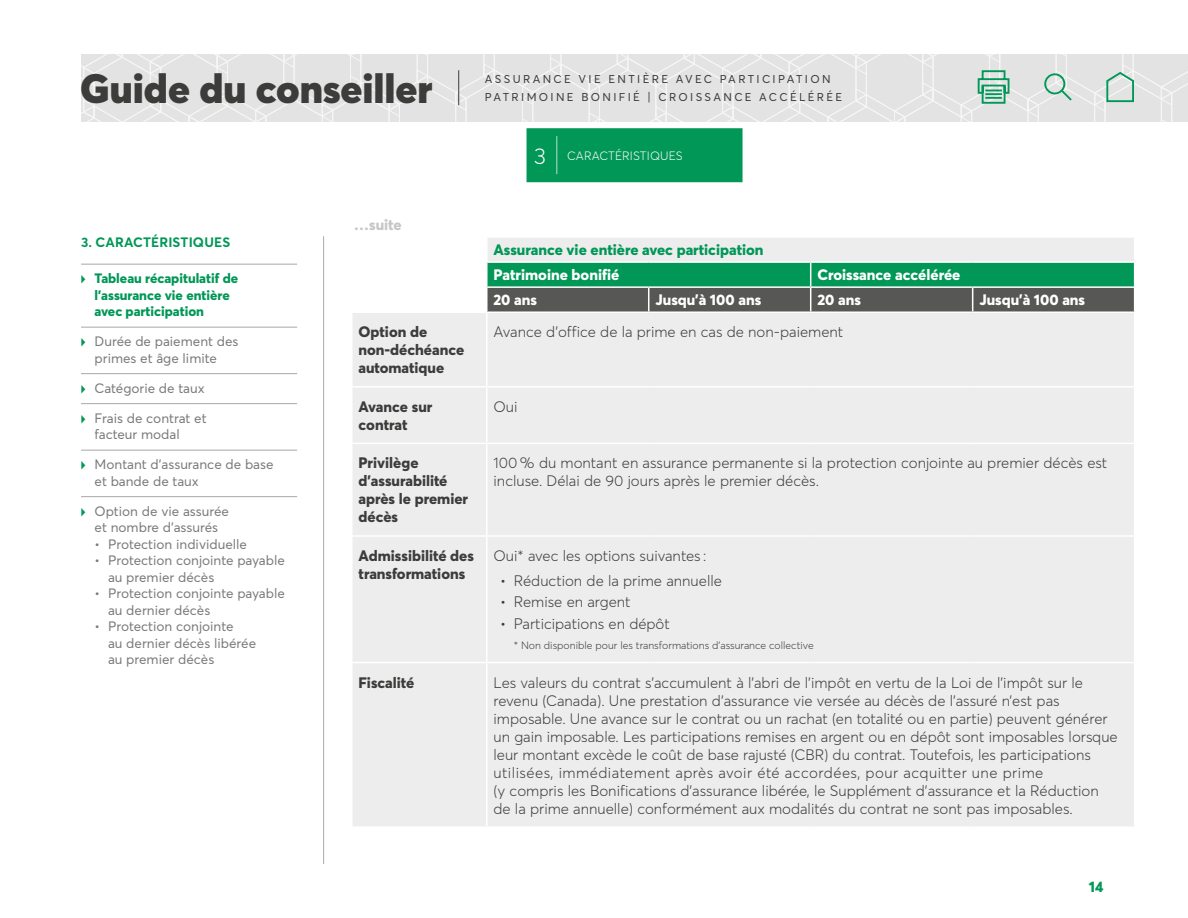
<style>
.page{position:relative;width:1188px;height:918px;background:#fff}
.page>*{position:absolute;margin:0;border:0;box-sizing:border-box;transform-origin:0 0}
.t1{font:300 44.7px "Averta";color:#fff;scale:.29 1}
.t2{font:900 40.5px "Averta";color:#3c3c3b}
.t3{font:300 22.5px "Averta";color:#fff}
.t4{font:300 15px/18px "Averta";color:#3c3c3b}
.t5{font:800 15px/18px "Averta";color:#3c3c3b}
.Blanc_pour_Cellule_v{font:800 15px "Averta";color:#fff}
.t6{font:800 15px "Averta";color:#009757}
.t7{font:800 15px "Averta";color:#c6c6c6}
.t8{font:13.5px/16.5px "Averta";color:#7c7b7b}
.t9{font:800 13.5px/16.5px "Averta";color:#009757}
.Menu_Droite__Niv__1{font:700 13.5px "Averta";letter-spacing:.01em;color:#009757}
.Menu_principal{font:300 12px "Averta";letter-spacing:.01em;color:#fff}
.t10{font:11.25px/18px "Averta";letter-spacing:.21em;color:#3c3c3b}
.Note{font:300 10.5px "Averta";color:#3c3c3b}
.s1{font-size:12.3px}
.s2{font-weight:400}
.s3{color:#009757}
</style>
<div class="page">
<hr style="left:323px;top:236px;width:1px;height:628px;background:#a8a8a7">
<div style="left:353px;top:313px;width:781px;height:513px;background:#ededed"></div>
<hr style="left:351px;top:386px;width:136px;height:2px;background:#fff">
<hr style="left:351px;top:443px;width:136px;height:1px;background:#fff">
<hr style="left:351px;top:535px;width:136px;height:2px;background:#fff">
<hr style="left:351px;top:662px;width:136px;height:1px;background:#fff">
<svg style="left:487px;top:238px;width:648px;height:73px;background:#72a38e"></svg>
<hr style="left:486px;top:313px;width:2px;height:73px;background:#fff">
<hr style="left:487px;top:386px;width:162px;height:2px;background:#fff">
<hr style="left:486px;top:388px;width:2px;height:55px;background:#fff">
<hr style="left:649px;top:386px;width:162px;height:2px;background:#fff">
<hr style="left:811px;top:386px;width:162px;height:2px;background:#fff">
<hr style="left:973px;top:386px;width:162px;height:2px;background:#fff">
<hr style="left:487px;top:443px;width:162px;height:1px;background:#fff">
<hr style="left:486px;top:444px;width:2px;height:91px;background:#fff">
<hr style="left:649px;top:443px;width:162px;height:1px;background:#fff">
<hr style="left:811px;top:443px;width:162px;height:1px;background:#fff">
<hr style="left:973px;top:443px;width:162px;height:1px;background:#fff">
<hr style="left:487px;top:535px;width:162px;height:2px;background:#fff">
<hr style="left:486px;top:537px;width:2px;height:125px;background:#fff">
<hr style="left:649px;top:535px;width:162px;height:2px;background:#fff">
<hr style="left:811px;top:535px;width:162px;height:2px;background:#fff">
<hr style="left:973px;top:535px;width:162px;height:2px;background:#fff">
<hr style="left:487px;top:662px;width:162px;height:1px;background:#fff">
<hr style="left:486px;top:663px;width:2px;height:163px;background:#fff">
<hr style="left:649px;top:662px;width:162px;height:1px;background:#fff">
<hr style="left:811px;top:662px;width:162px;height:1px;background:#fff">
<hr style="left:973px;top:662px;width:162px;height:1px;background:#fff">
<hr style="left:486px;top:238px;width:2px;height:23px;background:#fff">
<div style="left:527px;top:128px;width:216px;height:54px;background:#009757"></div>
<hr style="left:81px;top:264px;width:216px;height:1px;background:#a8a8a7">
<hr style="left:81px;top:327px;width:216px;height:1px;background:#a8a8a7">
<hr style="left:81px;top:373px;width:216px;height:1px;background:#a8a8a7">
<hr style="left:81px;top:403px;width:216px;height:1px;background:#a8a8a7">
<hr style="left:81px;top:450px;width:216px;height:1px;background:#a8a8a7">
<hr style="left:81px;top:496px;width:216px;height:1px;background:#a8a8a7">
<svg style="left:81px;top:54px;width:1107px;height:68px;background:#e1e3e2"></svg>
<h2 class="t2" style="left:80px;top:63px;width:354px">Guide du conseiller</h2>
<p class="t10" style="left:485px;top:70px;width:359px">ASSURANCE VIE ENTIÈRE AVEC PARTICIPATION<br>PATRIMOINE BONIFIÉ <span class="s1">|</span> CROISSANCE ACCÉLÉRÉE</p>
<p class="Menu_Droite__Niv__1" style="left:81px;top:233px;width:151px">3. CARACTÉRISTIQUES</p>
<p class="t9" style="left:95px;top:270px;width:145px;text-indent:-14px"><span class="s2">▶</span> Tableau récapitulatif de l’assurance vie entière avec participation</p>
<p class="t8" style="left:95px;top:333px;width:145px;text-indent:-14px"><span class="s3">▶</span> Durée de paiement des primes et âge limite</p>
<p class="t8" style="left:81px;top:380px;width:125px"><span class="s3">▶</span> Catégorie de taux</p>
<p class="t8" style="left:95px;top:410px;width:114px;text-indent:-14px"><span class="s3">▶</span> Frais de contrat et facteur modal</p>
<p class="t8" style="left:95px;top:456px;width:181px;text-indent:-14px"><span class="s3">▶</span> Montant d’assurance de base et bande de taux</p>
<p class="t8" style="left:81px;top:503px;width:149px;text-align:center"><span class="s3">▶</span> Option de vie assurée et nombre d’assurés</p>
<p class="t8" style="left:95px;top:536px;width:154px">• Protection individuelle</p>
<p class="t8" style="left:108px;top:552px;width:178px;text-indent:-14px">• Protection conjointe payable au premier décès</p>
<p class="t8" style="left:108px;top:585px;width:178px;text-indent:-14px">• Protection conjointe payable au dernier décès</p>
<p class="t8" style="left:108px;top:618px;width:150px;text-indent:-14px">• Protection conjointe<br>au dernier décès libérée au premier décès</p>
<p class="t7" style="left:354px;top:215px;width:49px">…suite</p>
<p class="t3" style="left:534px;top:142px;width:13px">3</p>
<p class="t1" style="left:555px;top:126px;width:14px">|</p>
<p class="Menu_principal" style="left:567px;top:148px;width:117px">CARACTÉRISTIQUES</p>
<p class="t6" style="left:494px;top:240px;width:272px">Assurance vie entière avec participation</p>
<p class="Blanc_pour_Cellule_v" style="left:494px;top:265px;width:127px">Patrimoine bonifié</p>
<p class="Blanc_pour_Cellule_v" style="left:817px;top:265px;width:144px">Croissance accélérée</p>
<p class="Blanc_pour_Cellule_v" style="left:494px;top:291px;width:45px">20 ans</p>
<p class="Blanc_pour_Cellule_v" style="left:655px;top:291px;width:107px">Jusqu’à 100 ans</p>
<p class="Blanc_pour_Cellule_v" style="left:817px;top:291px;width:45px">20 ans</p>
<p class="Blanc_pour_Cellule_v" style="left:979px;top:291px;width:107px">Jusqu’à 100 ans</p>
<p class="t5" style="left:359px;top:323px;width:107px">Option de non-déchéance automatique</p>
<p class="t4" style="left:494px;top:323px;width:351px">Avance d’office de la prime en cas de non-paiement</p>
<p class="t5" style="left:359px;top:397px;width:75px">Avance sur contrat</p>
<p class="t4" style="left:494px;top:398px;width:26px">Oui</p>
<p class="t5" style="left:359px;top:454px;width:111px">Privilège d’assurabilité après le premier décès</p>
<p class="t4" style="left:494px;top:454px;width:615px">100 % du montant en assurance permanente si la protection conjointe au premier décès est incluse. Délai de 90 jours après le premier décès.</p>
<p class="t5" style="left:359px;top:547px;width:117px">Admissibilité des transformations</p>
<p class="t4" style="left:494px;top:547px;width:215px">Oui* avec les options suivantes :</p>
<p class="t4" style="left:500px;top:571px;width:223px">• Réduction de la prime annuelle</p>
<p class="t4" style="left:500px;top:593px;width:132px">• Remise en argent</p>
<p class="t4" style="left:500px;top:614px;width:171px">• Participations en dépôt</p>
<p class="Note" style="left:514px;top:639px;width:301px">* Non disponible pour les transformations d’assurance collective</p>
<p class="t5" style="left:359px;top:673px;width:57px">Fiscalité</p>
<p class="t4" style="left:494px;top:673px;width:626px">Les valeurs du contrat s’accumulent à l’abri de l’impôt en vertu de la Loi de l’impôt sur le revenu (Canada). Une prestation d’assurance vie versée au décès de l’assuré n’est pas imposable. Une avance sur le contrat ou un rachat (en totalité ou en partie) peuvent générer un gain imposable. Les participations remises en argent ou en dépôt sont imposables lorsque leur montant excède le coût de base rajusté (CBR) du contrat. Toutefois, les participations utilisées, immédiatement après avoir été accordées, pour acquitter une prime<br>(y compris les Bonifications d’assurance libérée, le Supplément d’assurance et la Réduction de la prime annuelle) conformément aux modalités du contrat ne sont pas imposables.</p>
<p class="t6" style="left:1089px;top:877px;width:16px">14</p>
</div>
